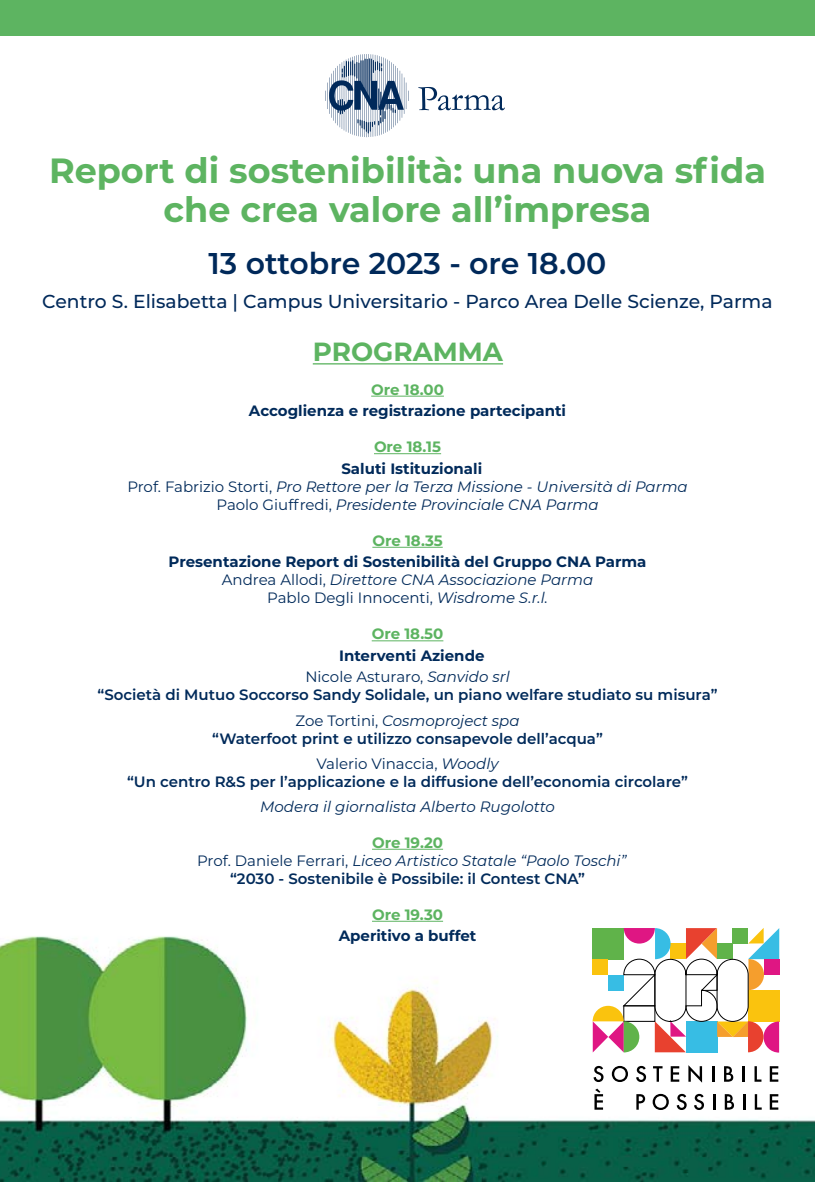
<style>
.page{position:relative;width:815px;height:1182px;background:#fff}
.page>*{position:absolute;margin:0;border:0;box-sizing:border-box;transform-origin:0 0}
.t1{font:700 35px/39.5px "Montserrat";color:#5db461;text-align:center}
.t2{font:600 30px "Montserrat";color:#00295a}
.t3{font:700 26.25px "Montserrat";color:#5db461}
.t4{font:500 18.75px "Montserrat";color:#00295a}
.t5{font:600 15px/25.1px "Montserrat";color:#002a5a;text-align:center}
.t6{font:700 15px/18px "Montserrat";color:#002a5a;text-align:center}
.t7{font:italic 15px/18px "Montserrat";color:#002a5a;text-align:center}
.t8{font:700 15px "Montserrat";color:#5db461}
.s1{font-weight:700;font-style:normal}
.s2{font-style:normal}
.s3{font-weight:400}
.s4{font-weight:400;font-style:italic}
.s5{font-weight:700;color:#5db461}
</style>
<div class="page">
<div style="left:0;top:0;width:815px;height:35px;background:#5db461"></div>
<svg style="left:325px;top:54px;width:82px;height:83px"></svg>
<svg style="left:418px;top:87px;width:87px;height:23px"></svg>
<img style="left:0;top:848px;width:815px;height:334px">
<div style="left:764px;top:959px;width:16px;height:15px;background:#df1683"></div>
<svg style="left:593px;top:928px;width:186px;height:124px"></svg>
<svg style="left:594px;top:1066px;width:10px;height:16px"></svg>
<svg style="left:612px;top:1066px;width:16px;height:16px"></svg>
<svg style="left:636px;top:1066px;width:10px;height:16px"></svg>
<svg style="left:653px;top:1066px;width:10px;height:15px"></svg>
<svg style="left:671px;top:1066px;width:8px;height:15px"></svg>
<svg style="left:688px;top:1065px;width:14px;height:17px"></svg>
<svg style="left:712px;top:1066px;width:2px;height:15px"></svg>
<svg style="left:724px;top:1066px;width:9px;height:15px"></svg>
<hr style="left:742px;top:1066px;width:3px;height:15px;background:#000">
<svg style="left:754px;top:1066px;width:7px;height:15px"></svg>
<svg style="left:770px;top:1066px;width:8px;height:15px"></svg>
<svg style="left:594px;top:1088px;width:9px;height:21px"></svg>
<svg style="left:636px;top:1094px;width:9px;height:15px"></svg>
<svg style="left:653px;top:1094px;width:16px;height:16px"></svg>
<svg style="left:677px;top:1094px;width:10px;height:16px"></svg>
<svg style="left:694px;top:1094px;width:10px;height:16px"></svg>
<svg style="left:713px;top:1094px;width:2px;height:15px"></svg>
<svg style="left:725px;top:1094px;width:9px;height:15px"></svg>
<svg style="left:743px;top:1094px;width:2px;height:15px"></svg>
<svg style="left:755px;top:1094px;width:7px;height:15px"></svg>
<svg style="left:770px;top:1094px;width:8px;height:15px"></svg>
<hr style="left:313px;top:363px;width:190px;height:1px;background:#5db461">
<hr style="left:371px;top:396px;width:73px;height:1px;background:#5db461">
<hr style="left:374px;top:453px;width:67px;height:1px;background:#5db461">
<hr style="left:372px;top:547px;width:71px;height:1px;background:#5db461">
<hr style="left:372px;top:640px;width:71px;height:1px;background:#5db461">
<hr style="left:372px;top:849px;width:71px;height:1px;background:#5db461">
<hr style="left:372px;top:921px;width:71px;height:1px;background:#5db461">
<h1 class="t1" style="left:49px;top:149px;width:718px">Report di sostenibilità: una nuova sfida che crea valore all’impresa</h1>
<h2 class="t2" style="left:209px;top:242px;width:399px">13 ottobre 2023 - ore 18.00</h2>
<p class="t4" style="left:42px;top:288px;width:732px">Centro S. Elisabetta | Campus Universitario - Parco Area Delle Scienze, Parma</p>
<h3 class="t3" style="left:313px;top:333px;width:192px">PROGRAMMA</h3>
<p class="t8" style="left:371px;top:378px;width:74px">Ore 18.00</p>
<p class="t6" style="left:249px;top:401px;width:319px">Accoglienza e registrazione partecipanti</p>
<p class="t8" style="left:374px;top:436px;width:69px">Ore 18.15</p>
<p class="t7" style="left:127px;top:459px;width:562px"><span class="s1">Saluti Istituzionali<br></span><span class="s2">Prof. Fabrizio Storti,</span> Pro Rettore per la Terza Missione - Università di Parma<br><span class="s2">Paolo Giuffredi,</span> Presidente Provinciale CNA Parma</p>
<p class="t8" style="left:372px;top:529px;width:72px">Ore 18.35</p>
<p class="t6" style="left:169px;top:552px;width:479px">Presentazione Report di Sostenibilità del Gruppo CNA Parma<br><span class="s3">Andrea Allodi,</span> <span class="s4">Direttore CNA Associazione Parma<br></span><span class="s3">Pablo Degli Innocenti,</span> <span class="s4">Wisdrome S.r.l.</span></p>
<p class="t8" style="left:372px;top:623px;width:73px">Ore 18.50</p>
<p class="t6" style="left:305px;top:644px;width:206px;line-height:21.5px">Interventi Aziende<br><span class="s3">Nicole Asturaro,</span> <span class="s4">Sanvido srl</span></p>
<p class="t5" style="left:97px;top:682px;width:622px">“Società di Mutuo Soccorso Sandy Solidale, un piano welfare studiato su misura”<br><span class="s3">Zoe Tortini,</span> <span class="s4">Cosmoproject spa</span></p>
<p class="t5" style="left:212px;top:725px;width:392px">“Waterfoot print e utilizzo consapevole dell’acqua”<br><span class="s3">Valerio Vinaccia,</span> <span class="s4">Woodly</span></p>
<p class="t5" style="left:127px;top:768px;width:562px">“Un centro R&amp;S per l’applicazione e la diffusione dell’economia circolare”</p>
<p class="t7" style="left:260px;top:797px;width:296px">Modera il giornalista Alberto Rugolotto</p>
<p class="t5" style="left:197px;top:832px;width:431px;line-height:18px"><span class="s5">Ore 19.20<br></span><span class="s3">Prof. Daniele Ferrari,</span> <span class="s4">Liceo Artistico Statale “Paolo Toschi” </span>“2030 - Sostenibile è Possibile: il Contest CNA”</p>
<p class="t8" style="left:372px;top:903px;width:73px">Ore 19.30</p>
<p class="t6" style="left:339px;top:926px;width:139px">Aperitivo a buffet</p>
</div>
